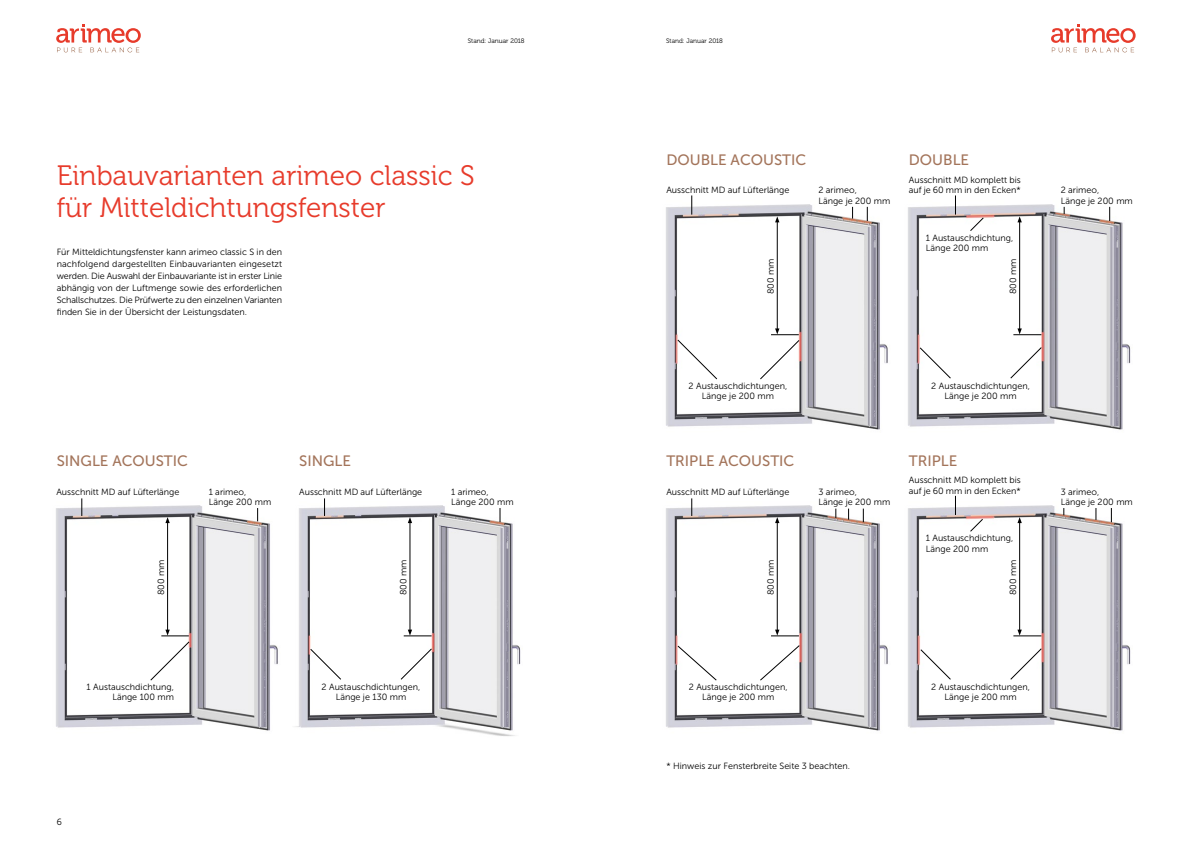
<style>
.page{position:relative;width:1191px;height:842px;background:#fff}
.page>*{position:absolute;margin:0;border:0;box-sizing:border-box;transform-origin:0 0}
.t1{font:28px/32px "Museo 300";color:#e73b2b}
.t2{font:15px "Museo Sans 500";color:#a3745a}
.t3{font:9px/10.5px "Museo Sans 300";color:#000}
.t4{font:9px "Museo 300";color:#000}
.t5{font:6.5px "Museo 300";color:#000}
</style>
<div class="page">
<svg style="left:56px;top:24px;width:85px;height:28px"></svg>
<svg style="left:1051px;top:24px;width:84px;height:28px"></svg>
<img style="left:666px;top:498px;width:222px;height:233px">
<img style="left:56px;top:498px;width:222px;height:233px">
<img style="left:295px;top:503px;width:226px;height:233px">
<svg style="left:257px;top:508px;width:1px;height:13px"></svg>
<svg style="left:82px;top:498px;width:1px;height:18px"></svg>
<svg style="left:324px;top:498px;width:1px;height:18px"></svg>
<svg style="left:691px;top:498px;width:1px;height:18px"></svg>
<hr style="left:167px;top:521px;width:1px;height:110px;background:#000">
<svg style="left:165px;top:517px;width:5px;height:6px"></svg>
<svg style="left:150px;top:630px;width:39px;height:50px"></svg>
<svg style="left:500px;top:508px;width:1px;height:14px"></svg>
<svg style="left:401px;top:648px;width:31px;height:32px"></svg>
<hr style="left:410px;top:521px;width:1px;height:110px;background:#000">
<svg style="left:408px;top:517px;width:4px;height:6px"></svg>
<svg style="left:404px;top:630px;width:27px;height:7px"></svg>
<svg style="left:310px;top:649px;width:31px;height:31px"></svg>
<img style="left:908px;top:495px;width:223px;height:236px">
<svg style="left:863px;top:509px;width:1px;height:13px"></svg>
<svg style="left:760px;top:645px;width:39px;height:35px"></svg>
<hr style="left:777px;top:521px;width:1px;height:110px;background:#000">
<svg style="left:775px;top:517px;width:4px;height:6px"></svg>
<svg style="left:771px;top:630px;width:28px;height:7px"></svg>
<svg style="left:1111px;top:508px;width:1px;height:14px"></svg>
<svg style="left:1010px;top:648px;width:31px;height:32px"></svg>
<hr style="left:1019px;top:521px;width:1px;height:110px;background:#000">
<svg style="left:1017px;top:517px;width:4px;height:6px"></svg>
<svg style="left:1013px;top:630px;width:28px;height:7px"></svg>
<svg style="left:920px;top:649px;width:30px;height:31px"></svg>
<svg style="left:677px;top:646px;width:39px;height:34px"></svg>
<svg style="left:970px;top:519px;width:13px;height:13px"></svg>
<svg style="left:1095px;top:508px;width:1px;height:12px"></svg>
<img style="left:666px;top:195px;width:222px;height:235px">
<img style="left:908px;top:204px;width:223px;height:226px">
<svg style="left:867px;top:207px;width:1px;height:14px"></svg>
<hr style="left:777px;top:221px;width:1px;height:109px;background:#000">
<svg style="left:775px;top:216px;width:4px;height:6px"></svg>
<svg style="left:760px;top:328px;width:39px;height:51px"></svg>
<svg style="left:1109px;top:207px;width:1px;height:14px"></svg>
<svg style="left:1010px;top:347px;width:31px;height:31px"></svg>
<svg style="left:919px;top:347px;width:31px;height:31px"></svg>
<svg style="left:677px;top:340px;width:40px;height:39px"></svg>
<svg style="left:852px;top:207px;width:1px;height:12px"></svg>
<svg style="left:970px;top:218px;width:13px;height:13px"></svg>
<hr style="left:1019px;top:221px;width:1px;height:109px;background:#000">
<svg style="left:1017px;top:216px;width:4px;height:6px"></svg>
<svg style="left:1013px;top:328px;width:28px;height:8px"></svg>
<svg style="left:691px;top:195px;width:1px;height:20px"></svg>
<svg style="left:955px;top:195px;width:1px;height:20px"></svg>
<svg style="left:955px;top:496px;width:1px;height:19px"></svg>
<p class="t5" style="left:468px;top:37px;width:58px">Stand: Januar 2018</p>
<p class="t5" style="left:666px;top:37px;width:58px">Stand: Januar 2018</p>
<h1 class="t1" style="left:57px;top:160px;width:419px">Einbauvarianten arimeo classic S für Mitteldichtungsfenster</h1>
<p class="t3" style="left:57px;top:246px;width:227px;line-height:12px;text-align:justify">Für Mitteldichtungsfenster kann arimeo classic S in den nachfolgend dargestellten Einbauvarianten eingesetzt werden. Die Auswahl der Einbauvariante ist in erster Linie abhängig von der Luftmenge sowie des erforderlichen Schallschutzes. Die Prüfwerte zu den einzelnen Varianten finden Sie in der Übersicht der Leistungsdaten.</p>
<h2 class="t2" style="left:666px;top:152px;width:141px">DOUBLE ACOUSTIC</h2>
<h2 class="t2" style="left:908px;top:152px;width:62px">DOUBLE</h2>
<p class="t3" style="left:818px;top:185px;width:74px">2 arimeo,<br>Länge je 200 mm</p>
<p class="t3" style="left:666px;top:185px;width:125px">Ausschnitt MD auf Lüfterlänge</p>
<p class="t3" style="left:909px;top:174px;width:113px">Ausschnitt MD komplett bis auf je 60 mm in den Ecken*</p>
<p class="t3" style="left:765px;top:294px;width:37px;rotate:-90deg">800 mm</p>
<p class="t3" style="left:688px;top:380px;width:100px;text-align:center">2 Austauschdichtungen,<br>Länge je 200 mm</p>
<p class="t3" style="left:926px;top:232px;width:89px">1 Austauschdichtung,<br>Länge 200 mm</p>
<p class="t3" style="left:1008px;top:294px;width:37px;rotate:-90deg">800 mm</p>
<p class="t3" style="left:931px;top:380px;width:100px;text-align:center">2 Austauschdichtungen,<br>Länge je 200 mm</p>
<h2 class="t2" style="left:57px;top:452px;width:133px">SINGLE ACOUSTIC</h2>
<h2 class="t2" style="left:299px;top:452px;width:53px">SINGLE</h2>
<p class="t3" style="left:209px;top:486px;width:64px">1 arimeo,<br>Länge 200 mm</p>
<h2 class="t2" style="left:666px;top:452px;width:129px">TRIPLE ACOUSTIC</h2>
<h2 class="t2" style="left:908px;top:452px;width:50px">TRIPLE</h2>
<p class="t3" style="left:818px;top:486px;width:74px">3 arimeo,<br>Länge je 200 mm</p>
<p class="t3" style="left:909px;top:475px;width:113px">Ausschnitt MD komplett bis auf je 60 mm in den Ecken*</p>
<p class="t3" style="left:451px;top:486px;width:64px">1 arimeo,<br>Länge 200 mm</p>
<p class="t3" style="left:56px;top:486px;width:125px">Ausschnitt MD auf Lüfterlänge</p>
<p class="t3" style="left:299px;top:486px;width:125px">Ausschnitt MD auf Lüfterlänge</p>
<p class="t3" style="left:666px;top:486px;width:125px">Ausschnitt MD auf Lüfterlänge</p>
<p class="t3" style="left:156px;top:595px;width:37px;rotate:-90deg">800 mm</p>
<p class="t3" style="left:398px;top:595px;width:37px;rotate:-90deg">800 mm</p>
<p class="t3" style="left:765px;top:595px;width:37px;rotate:-90deg">800 mm</p>
<p class="t3" style="left:926px;top:533px;width:89px">1 Austauschdichtung,<br>Länge 200 mm</p>
<p class="t3" style="left:1008px;top:595px;width:37px;rotate:-90deg">800 mm</p>
<p class="t3" style="left:1060px;top:185px;width:74px">2 arimeo,<br>Länge je 200 mm</p>
<p class="t3" style="left:1060px;top:486px;width:74px">3 arimeo,<br>Länge je 200 mm</p>
<p class="t3" style="left:87px;top:681px;width:89px;text-align:right">1 Austauschdichtung,<br>Länge 100 mm</p>
<p class="t3" style="left:322px;top:681px;width:100px;text-align:center">2 Austauschdichtungen,<br>Länge je 130 mm</p>
<p class="t4" style="left:57px;top:817px;width:7px">6</p>
<p class="t3" style="left:689px;top:681px;width:100px;text-align:center">2 Austauschdichtungen,<br>Länge je 200 mm</p>
<p class="t3" style="left:666px;top:761px;width:185px">* Hinweis zur Fensterbreite Seite 3 beachten.</p>
<p class="t3" style="left:931px;top:681px;width:100px;text-align:center">2 Austauschdichtungen,<br>Länge je 200 mm</p>
</div>
